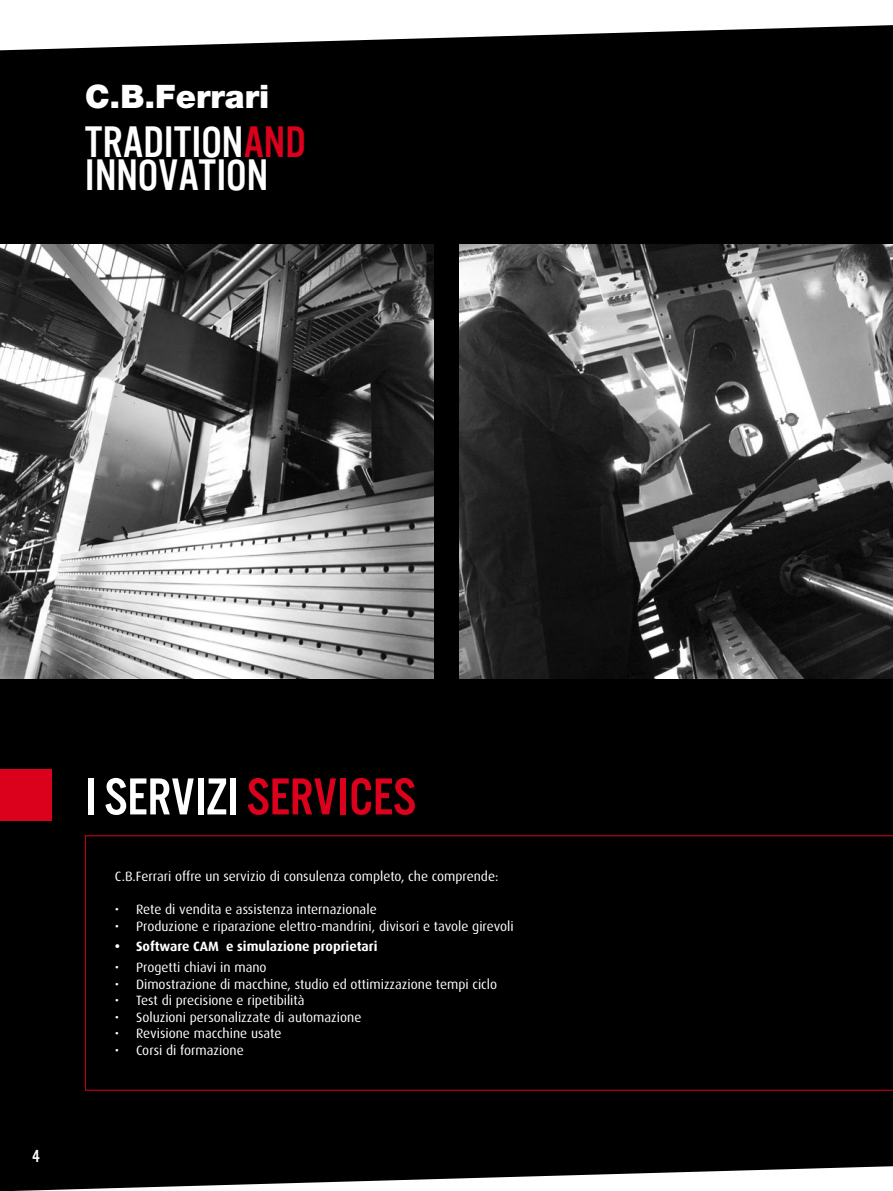
<style>
.page{position:relative;width:893px;height:1191px;background:#fff}
.page>*{position:absolute;margin:0;border:0;box-sizing:border-box;transform-origin:0 0}
.t1{font:54px "U.S.101";color:#fff}
.t2{font:45.6px/33.6px "U.S.101";color:#fff}
.t3{font:900 32.4px "Helvetica Neue LT Std";color:#fff}
.t4{font:18px "U.S.101";color:#fff}
.t5{font:13.5px "Dax";color:#fff}
.t6{font:700 13.5px "Dax";color:#fff}
.s1{color:#db001b}
</style>
<div class="page">
<div style="left:0;top:25px;width:893px;height:1166px;background:#000"></div>
<img style="left:0;top:244px;width:434px;height:434px">
<img style="left:459px;top:244px;width:434px;height:434px">
<div style="left:0;top:769px;width:51px;height:51px;background:#db001b"></div>
<h3 class="t3" style="left:85px;top:77px;width:186px">C.B.Ferrari</h3>
<h2 class="t2" style="left:85px;top:124px;width:222px">TRADITION<span class="s1">AND<br></span>INNOVATION</h2>
<h3 class="t4" style="left:32px;top:1146px;width:9px">4</h3>
<h1 class="t1" style="left:85px;top:768px;width:332px">I SERVIZI <span class="s1">SERVICES</span></h1>
<p class="t5" style="left:115px;top:869px;width:385px">C.B.Ferrari offre un servizio di consulenza completo, che comprende:</p>
<p class="t5" style="left:115px;top:902px;width:263px">• Rete di vendita e assistenza internazionale</p>
<p class="t5" style="left:115px;top:918px;width:400px">• Produzione e riparazione elettro-mandrini, divisori e tavole girevoli</p>
<p class="t6" style="left:115px;top:939px;width:264px">• Software CAM e simulazione proprietari</p>
<p class="t5" style="left:115px;top:960px;width:153px">• Progetti chiavi in mano</p>
<p class="t5" style="left:115px;top:976px;width:384px">• Dimostrazione di macchine, studio ed ottimizzazione tempi ciclo</p>
<p class="t5" style="left:115px;top:993px;width:191px">• Test di precisione e ripetibilità</p>
<p class="t5" style="left:115px;top:1009px;width:248px">• Soluzioni personalizzate di automazione</p>
<p class="t5" style="left:115px;top:1026px;width:168px">• Revisione macchine usate</p>
<p class="t5" style="left:115px;top:1042px;width:130px">• Corsi di formazione</p>
</div>
